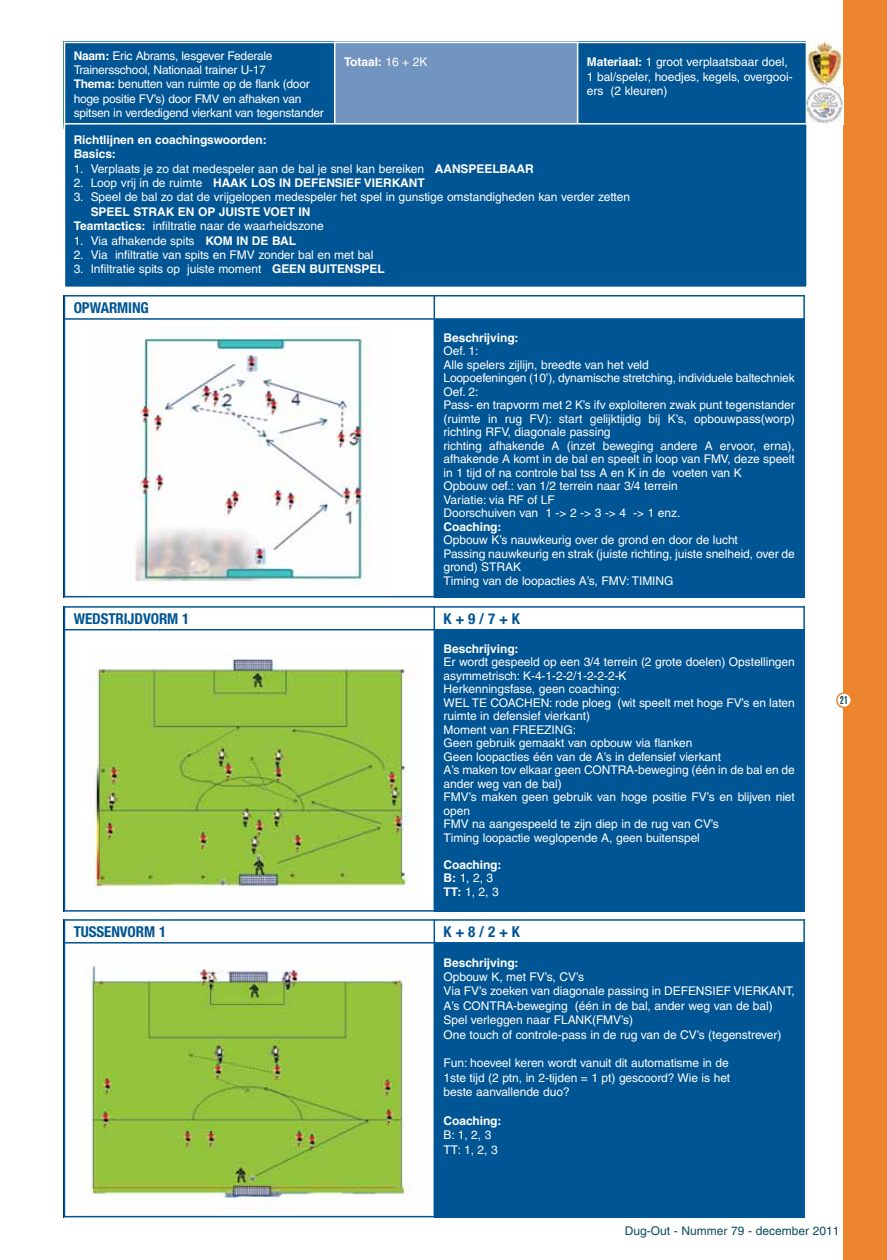
<style>
.page{position:relative;width:887px;height:1260px;background:#fff}
.page>*{position:absolute;margin:0;border:0;box-sizing:border-box;transform-origin:0 0}
.t1{font:700 condensed 15px "Helvetica Neue";letter-spacing:-.005em;color:#005595}
.t2{font:12px/13.5px "Helvetica";letter-spacing:-.005em;color:#fff}
.t3{font:700 12px/14.4px "Helvetica";letter-spacing:-.005em;color:#fff}
.t4{font:12px "Helvetica";color:#0b4c5f}
.t5{font:900 extra-condensed 11.25px "Helvetica";color:#0b4c5f}
.s1{font-weight:700}
.s2{font-weight:400}
</style>
<div class="page">
<div style="left:64px;top:42px;width:271px;height:87px;background:#005595"></div>
<div style="left:335px;top:42px;width:243px;height:87px;background:#7294c1"></div>
<div style="left:578px;top:42px;width:229px;height:87px;background:#005595"></div>
<hr style="left:64px;top:42px;width:1px;height:87px;background:#fff">
<hr style="left:334px;top:42px;width:1px;height:87px;background:#fff">
<hr style="left:577px;top:42px;width:1px;height:87px;background:#fff">
<hr style="left:806px;top:42px;width:1px;height:87px;background:#fff">
<hr style="left:64px;top:42px;width:743px;height:1px;background:#fff">
<div style="left:64px;top:124px;width:743px;height:163px;background:#005595"></div>
<div style="left:64px;top:123px;width:744px;height:165px;border:2px solid #fff"></div>
<div style="left:844px;top:0;width:43px;height:1260px;background:#ec8430"></div>
<svg style="left:836px;top:692px;width:15px;height:16px"></svg>
<img style="left:807px;top:41px;width:34px;height:46px">
<div style="left:434px;top:319px;width:371px;height:278px;background:#005595"></div>
<hr style="left:64px;top:295px;width:1px;height:302px;background:#005595">
<hr style="left:434px;top:295px;width:1px;height:302px;background:#005595">
<hr style="left:803px;top:295px;width:2px;height:302px;background:#005595">
<hr style="left:64px;top:295px;width:741px;height:1px;background:#005595">
<hr style="left:64px;top:318px;width:741px;height:2px;background:#005595">
<hr style="left:64px;top:596px;width:741px;height:1px;background:#005595">
<div style="left:434px;top:630px;width:371px;height:282px;background:#005595"></div>
<hr style="left:64px;top:606px;width:1px;height:306px;background:#005595">
<hr style="left:434px;top:606px;width:1px;height:306px;background:#005595">
<hr style="left:803px;top:606px;width:2px;height:306px;background:#005595">
<hr style="left:64px;top:606px;width:741px;height:2px;background:#005595">
<hr style="left:64px;top:629px;width:741px;height:1px;background:#005595">
<hr style="left:64px;top:910px;width:741px;height:2px;background:#005595">
<img style="left:806px;top:87px;width:37px;height:38px">
<div style="left:434px;top:943px;width:371px;height:274px;background:#005595"></div>
<hr style="left:64px;top:919px;width:1px;height:298px;background:#005595">
<hr style="left:434px;top:919px;width:1px;height:298px;background:#005595">
<hr style="left:803px;top:919px;width:2px;height:298px;background:#005595">
<hr style="left:64px;top:919px;width:741px;height:2px;background:#005595">
<hr style="left:64px;top:942px;width:741px;height:1px;background:#005595">
<hr style="left:64px;top:1216px;width:741px;height:1px;background:#005595">
<img style="left:85px;top:965px;width:327px;height:238px">
<img style="left:129px;top:335px;width:242px;height:251px">
<img style="left:87px;top:653px;width:329px;height:242px">
<p class="t2" style="left:74px;top:49px;width:252px;line-height:14.4px"><span class="s1">Naam:</span> Eric Abrams, lesgever Federale Trainersschool, Nationaal trainer U-17<br><span class="s1">Thema:</span> benutten van ruimte op de flank (door hoge positie FV’s) door FMV en afhaken van spitsen in verdedigend vierkant van tegenstander</p>
<p class="t3" style="left:344px;top:56px;width:85px">Totaal: <span class="s2">16 + 2K</span></p>
<p class="t2" style="left:587px;top:56px;width:207px;line-height:14.4px"><span class="s1">Materiaal:</span> 1 groot verplaatsbaar doel,<br>1 bal/speler, hoedjes, kegels, overgooi&shy;ers (2 kleuren)</p>
<p class="t3" style="left:74px;top:134px;width:195px">Richtlijnen en coachingswoorden:<br>Basics:</p>
<p class="t2" style="left:74px;top:163px;width:461px">1. Verplaats je zo dat medespeler aan de bal je snel kan bereiken <span class="s1">AANSPEELBAAR</span></p>
<p class="t3" style="left:74px;top:177px;width:353px"><span class="s2">2. Loop vrij in de ruimte</span> HAAK LOS IN DEFENSIEF VIERKANT</p>
<p class="t2" style="left:74px;top:192px;width:558px">3. Speel de bal zo dat de vrijgelopen medespeler het spel in gunstige omstandigheden kan verder zetten</p>
<p class="t3" style="left:74px;top:206px;width:252px;text-align:center">SPEEL STRAK EN OP JUISTE VOET IN<br>Teamtactics: <span class="s2">infiltratie naar de waarheidszone</span></p>
<p class="t2" style="left:74px;top:235px;width:224px">1. Via afhakende spits <span class="s1">KOM IN DE BAL</span></p>
<p class="t2" style="left:74px;top:249px;width:301px">2. Via infiltratie van spits en FMV zonder bal en met bal</p>
<p class="t2" style="left:74px;top:264px;width:312px">3. Infiltratie spits op juiste moment <span class="s1">GEEN BUITENSPEL</span></p>
<p class="t1" style="left:74px;top:302px;width:77px">OPWARMING</p>
<p class="t3" style="left:444px;top:332px;width:77px">Beschrijving:</p>
<p class="t2" style="left:444px;top:345px;width:353px">Oef. 1:<br>Alle spelers zijlijn, breedte van het veld<br>Loopoefeningen (10’), dynamische stretching, individuele baltechniek Oef. 2:<br>Pass- en trapvorm met 2 K’s ifv exploiteren zwak punt tegenstander (ruimte in rug FV): start gelijktijdig bij K’s, opbouwpass(worp) richting RFV, diagonale passing<br>richting afhakende A (inzet beweging andere A ervoor, erna), afhakende A komt in de bal en speelt in loop van FMV, deze speelt in 1 tijd of na controle bal tss A en K in de voeten van K<br>Opbouw oef.: van 1/2 terrein naar 3/4 terrein<br>Variatie: via RF of LF<br>Doorschuiven van 1 -&gt; 2 -&gt; 3 -&gt; 4 -&gt; 1 enz.</p>
<p class="t3" style="left:444px;top:521px;width:60px">Coaching:</p>
<p class="t2" style="left:444px;top:534px;width:353px">Opbouw K’s nauwkeurig over de grond en door de lucht<br>Passing nauwkeurig en strak (juiste richting, juiste snelheid, over de grond) STRAK<br>Timing van de loopacties A’s, FMV: TIMING</p>
<p class="t1" style="left:74px;top:613px;width:117px">WEDSTRIJDVORM 1</p>
<p class="t1" style="left:444px;top:613px;width:78px">K + 9 / 7 + K</p>
<p class="t3" style="left:444px;top:642px;width:77px">Beschrijving:</p>
<p class="t2" style="left:444px;top:656px;width:353px">Er wordt gespeeld op een 3/4 terrein (2 grote doelen) Opstellingen asymmetrisch: K-4-1-2-2/1-2-2-2-K<br>Herkenningsfase, geen coaching:<br>WEL TE COACHEN: rode ploeg (wit speelt met hoge FV’s en laten ruimte in defensief vierkant)<br>Moment van FREEZING:<br>Geen gebruik gemaakt van opbouw via flanken<br>Geen loopacties één van de A’s in defensief vierkant<br>A’s maken tov elkaar geen CONTRA-beweging (één in de bal en de ander weg van de bal)<br>FMV’s maken geen gebruik van hoge positie FV’s en blijven niet open<br>FMV na aangespeeld te zijn diep in de rug van CV’s<br>Timing loopactie weglopende A, geen buitenspel</p>
<p class="t3" style="left:444px;top:859px;width:60px;line-height:13.5px">Coaching:<br>B: <span class="s2">1, 2, 3<br></span>TT: <span class="s2">1, 2, 3</span></p>
<p class="t1" style="left:74px;top:926px;width:94px">TUSSENVORM 1</p>
<p class="t1" style="left:444px;top:926px;width:78px">K + 8 / 2 + K</p>
<p class="t3" style="left:444px;top:956px;width:77px">Beschrijving:</p>
<p class="t2" style="left:444px;top:971px;width:353px;line-height:14.4px">Opbouw K, met FV’s, CV’s<br>Via FV’s zoeken van diagonale passing in DEFENSIEF VIERKANT, A’s CONTRA-beweging (één in de bal, ander weg van de bal)<br>Spel verleggen naar FLANK(FMV’s)<br>One touch of controle-pass in de rug van de CV’s (tegenstrever)</p>
<p class="t2" style="left:444px;top:1057px;width:288px;line-height:14.4px">Fun: hoeveel keren wordt vanuit dit automatisme in de<br>1ste tijd (2 ptn, in 2-tijden = 1 pt) gescoord? Wie is het beste aanvallende duo?</p>
<p class="t3" style="left:444px;top:1115px;width:60px">Coaching:</p>
<p class="t2" style="left:444px;top:1129px;width:56px;line-height:14.4px">B: 1, 2, 3<br>TT: 1, 2, 3</p>
<p class="t5" style="left:840px;top:696px;width:9px">21</p>
<p class="t4" style="left:625px;top:1226px;width:216px">Dug-Out - Nummer 79 - december 2011</p>
</div>
